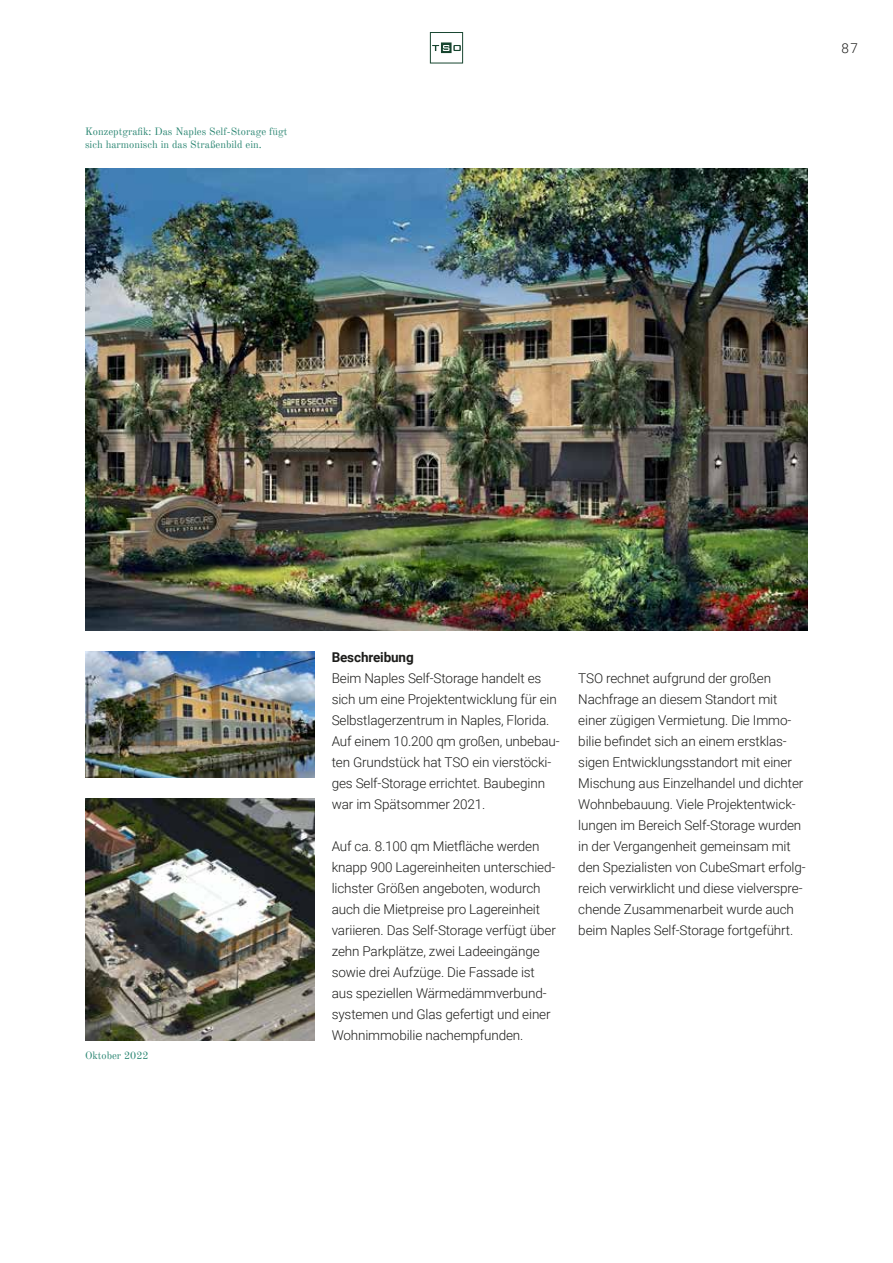
<style>
.page{position:relative;width:893px;height:1263px;background:#fff}
.page>*{position:absolute;margin:0;border:0;box-sizing:border-box;transform-origin:0 0}
.t1{font:300 13.5px/21px "Roboto";letter-spacing:-.01em;color:#1d1d1b}
.t2{font:700 13.5px "Roboto";letter-spacing:-.01em;color:#1d1d1b}
.t3{font:10.5px/13.5px "Old Standard TT";color:#298571}
</style>
<div class="page">
<svg style="left:430px;top:32px;width:33px;height:32px"></svg>
<img style="left:85px;top:169px;width:723px;height:462px">
<img style="left:85px;top:652px;width:230px;height:126px">
<img style="left:85px;top:799px;width:230px;height:241px">
<p class="t3" style="left:85px;top:124px;width:204px">Konzeptgrafik: Das Naples Self-Storage fügt sich harmonisch in das Straßenbild ein.</p>
<p class="t1" style="left:841px;top:37px;width:18px">87</p>
<p class="t3" style="left:85px;top:1048px;width:65px">Oktober 2022</p>
<p class="t2" style="left:332px;top:647px;width:84px">Beschreibung</p>
<p class="t1" style="left:332px;top:667px;width:229px">Beim Naples Self-Storage handelt es sich um eine Projektentwicklung für ein Selbstlagerzentrum in Naples, Florida.<br>Auf einem 10.200 qm großen, unbebau&shy;ten Grundstück hat TSO ein vierstöcki&shy;ges Self-Storage errichtet. Baubeginn war im Spätsommer 2021.</p>
<p class="t1" style="left:332px;top:835px;width:226px">Auf ca. 8.100 qm Mietfläche werden knapp 900 Lagereinheiten unterschied&shy;lichster Größen angeboten, wodurch auch die Mietpreise pro Lagereinheit variieren. Das Self-Storage verfügt über zehn Parkplätze, zwei Ladeeingänge sowie drei Aufzüge. Die Fassade ist aus speziellen Wärmedämmverbund&shy;systemen und Glas gefertigt und einer Wohnimmobilie nachempfunden.</p>
<p class="t1" style="left:578px;top:667px;width:229px">TSO rechnet aufgrund der großen Nachfrage an diesem Standort mit einer zügigen Vermietung. Die Immo&shy;bilie befindet sich an einem erstklas&shy;sigen Entwicklungsstandort mit einer Mischung aus Einzelhandel und dichter Wohnbebauung. Viele Projektentwick&shy;lungen im Bereich Self-Storage wurden in der Vergangenheit gemeinsam mit den Spezialisten von CubeSmart erfolg&shy;reich verwirklicht und diese vielverspre&shy;chende Zusammenarbeit wurde auch beim Naples Self-Storage fortgeführt.</p>
</div>
